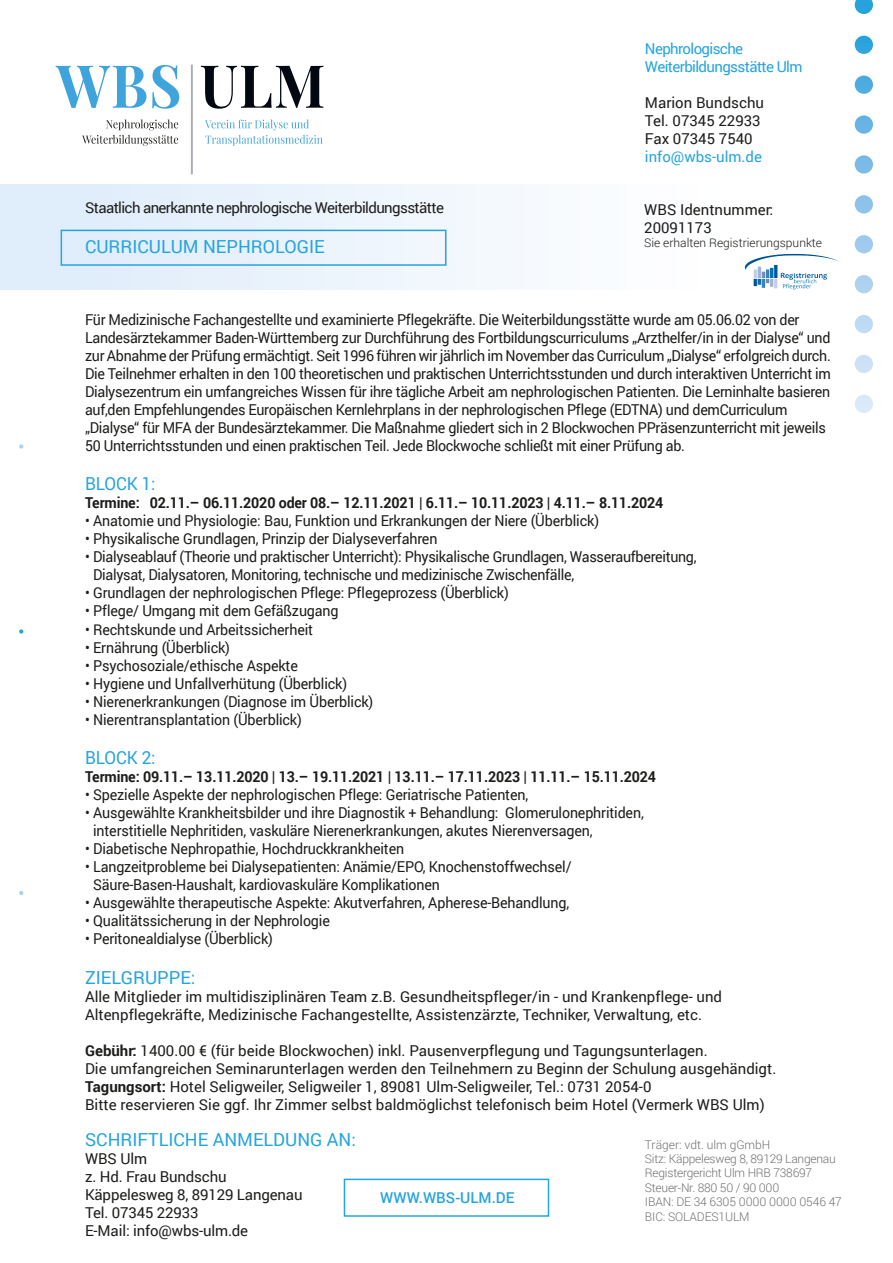
<style>
.page{position:relative;width:893px;height:1263px;background:#fff}
.page>*{position:absolute;margin:0;border:0;box-sizing:border-box;transform-origin:0 0}
.t1{font:18px "Roboto";color:#25a4de}
.t2{font:18px "Roboto";color:#25a4de;scale:.95 1}
.t3{font:15px/18px "Roboto";letter-spacing:-.01em;color:#1d1d1b;scale:.95 1}
.t4{font:15px/18px "Roboto";letter-spacing:-.01em;color:#1d1d1b}
.t5{font:700 15px "Roboto";letter-spacing:-.01em;color:#1d1d1b;scale:.95 1}
.t6{font:15px "Roboto";letter-spacing:-.04em;color:#1d1d1b}
.t7{font:15px/18px "Roboto";letter-spacing:-.04em;color:#25a4de}
.t8{font:15px "Roboto";color:#25a4de}
.t9{font:500 15px "Roboto";color:#25a4de}
.t10{font:300 12px/14.4px "Roboto";letter-spacing:-.02em;color:#70706f}
.t11{font:300 12px "Roboto";color:#1d1d1b}
.s1{font-weight:700}
</style>
<div class="page">
<div style="left:0;top:185px;width:836px;height:105px;background:linear-gradient(to right,#dcebf9,#fff)"></div>
<svg style="left:201px;top:66px;width:122px;height:43px"></svg>
<svg style="left:56px;top:65px;width:123px;height:44px"></svg>
<svg style="left:82px;top:119px;width:96px;height:27px"></svg>
<svg style="left:205px;top:119px;width:118px;height:27px"></svg>
<hr style="left:191px;top:65px;width:2px;height:109px;background:#a9acb5">
<div style="left:344px;top:1179px;width:205px;height:38px;border:2px solid #25a4de"></div>
<div style="left:61px;top:230px;width:385px;height:36px;border:2px solid #25a4de"></div>
<svg style="left:855px;top:0;width:18px;height:14px"></svg>
<div style="left:855px;top:36px;width:18px;height:18px;background:#2ca4de;border-radius:9px"></div>
<svg style="left:855px;top:195px;width:18px;height:19px"></svg>
<div style="left:855px;top:76px;width:18px;height:18px;background:#4dabe1;border-radius:9px"></div>
<div style="left:855px;top:235px;width:18px;height:18px;background:#9fcaed;border-radius:9px"></div>
<div style="left:855px;top:355px;width:18px;height:18px;background:#cde1f6;border-radius:9px"></div>
<div style="left:855px;top:395px;width:18px;height:18px;background:#dae9f9;border-radius:9px"></div>
<svg style="left:855px;top:115px;width:18px;height:19px"></svg>
<div style="left:855px;top:275px;width:18px;height:18px;background:#afd2f1;border-radius:9px"></div>
<svg style="left:855px;top:155px;width:18px;height:19px"></svg>
<div style="left:855px;top:315px;width:18px;height:18px;background:#bedaf3;border-radius:9px"></div>
<svg style="left:19px;top:444px;width:4px;height:5px"></svg>
<svg style="left:19px;top:891px;width:4px;height:4px"></svg>
<svg style="left:19px;top:629px;width:4px;height:5px"></svg>
<img style="left:744px;top:253px;width:95px;height:36px">
<p class="t6" style="left:85px;top:197px;width:360px">Staatlich anerkannte nephrologische Weiterbildungsstätte</p>
<p class="t1" style="left:85px;top:234px;width:241px">CURRICULUM NEPHROLOGIE</p>
<p class="t7" style="left:645px;top:39px;width:159px">Nephrologische<br>Weiterbildungsstätte Ulm</p>
<p class="t4" style="left:645px;top:93px;width:121px">Marion Bundschu<br>Tel. 07345 22933<br>Fax 07345 7540</p>
<p class="t8" style="left:645px;top:146px;width:119px">info@wbs-ulm.de</p>
<p class="t4" style="left:644px;top:200px;width:131px">WBS Identnummer:<br>20091173</p>
<p class="t11" style="left:644px;top:234px;width:179px">Sie erhalten Registrierungspunkte</p>
<p class="t3" style="left:85px;top:310px;width:787px">Für Medizinische Fachangestellte und examinierte Pflegekräfte. Die Weiterbildungsstätte wurde am 05.06.02 von der Landesärztekammer Baden-Württemberg zur Durchführung des Fortbildungscurriculums „Arzthelfer/in in der Dialyse“ und zur Abnahme der Prüfung ermächtigt. Seit 1996 führen wir jährlich im November das Curriculum „Dialyse“ erfolgreich durch.<br>Die Teilnehmer erhalten in den 100 theoretischen und praktischen Unterrichtsstunden und durch interaktiven Unterricht im Dialysezentrum ein umfangreiches Wissen für ihre tägliche Arbeit am nephrologischen Patienten. Die Lerninhalte basieren auf,den Empfehlungendes Europäischen Kernlehrplans in der nephrologischen Pflege (EDTNA) und demCurriculum „Dialyse“ für MFA der Bundesärztekammer. Die Maßnahme gliedert sich in 2 Blockwochen PPräsenzunterricht mit jeweils 50 Unterrichtsstunden und einen praktischen Teil. Jede Blockwoche schließt mit einer Prüfung ab.</p>
<p class="t2" style="left:85px;top:471px;width:76px">BLOCK 1:</p>
<p class="t5" style="left:85px;top:493px;width:610px">Termine: 02.11.– 06.11.2020 oder 08.– 12.11.2021 | 6.11.– 10.11.2023 | 4.11.– 8.11.2024</p>
<p class="t3" style="left:85px;top:512px;width:543px">• Anatomie und Physiologie: Bau, Funktion und Erkrankungen der Niere (Überblick)</p>
<p class="t3" style="left:85px;top:530px;width:372px">• Physikalische Grundlagen, Prinzip der Dialyseverfahren</p>
<p class="t3" style="left:93px;top:548px;width:637px;text-indent:-8px">• Dialyseablauf (Theorie und praktischer Unterricht): Physikalische Grundlagen, Wasseraufbereitung,<br>Dialysat, Dialysatoren, Monitoring, technische und medizinische Zwischenfälle,</p>
<p class="t3" style="left:85px;top:584px;width:448px">• Grundlagen der nephrologischen Pflege: Pflegeprozess (Überblick)</p>
<p class="t3" style="left:85px;top:602px;width:268px">• Pflege/ Umgang mit dem Gefäßzugang</p>
<p class="t3" style="left:85px;top:620px;width:242px">• Rechtskunde und Arbeitssicherheit</p>
<p class="t3" style="left:85px;top:638px;width:154px">• Ernährung (Überblick)</p>
<p class="t3" style="left:85px;top:656px;width:226px">• Psychosoziale/ethische Aspekte</p>
<p class="t3" style="left:85px;top:674px;width:277px">• Hygiene und Unfallverhütung (Überblick)</p>
<p class="t3" style="left:85px;top:692px;width:305px">• Nierenerkrankungen (Diagnose im Überblick)</p>
<p class="t3" style="left:85px;top:710px;width:230px">• Nierentransplantation (Überblick)</p>
<p class="t2" style="left:85px;top:745px;width:76px">BLOCK 2:</p>
<p class="t5" style="left:85px;top:766px;width:603px">Termine: 09.11.– 13.11.2020 | 13.– 19.11.2021 | 13.11.– 17.11.2023 | 11.11.– 15.11.2024</p>
<p class="t3" style="left:85px;top:785px;width:468px">• Spezielle Aspekte der nephrologischen Pflege: Geriatrische Patienten,</p>
<p class="t3" style="left:93px;top:803px;width:581px;text-indent:-8px">• Ausgewählte Krankheitsbilder und ihre Diagnostik + Behandlung: Glomerulonephritiden, interstitielle Nephritiden, vaskuläre Nierenerkrankungen, akutes Nierenversagen,</p>
<p class="t3" style="left:85px;top:839px;width:337px">• Diabetische Nephropathie, Hochdruckkrankheiten</p>
<p class="t3" style="left:93px;top:857px;width:505px;text-indent:-8px">• Langzeitprobleme bei Dialysepatienten: Anämie/EPO, Knochenstoffwechsel/<br>Säure-Basen-Haushalt, kardiovaskuläre Komplikationen</p>
<p class="t3" style="left:85px;top:893px;width:511px">• Ausgewählte therapeutische Aspekte: Akutverfahren, Apherese-Behandlung,</p>
<p class="t3" style="left:85px;top:911px;width:259px">• Qualitätssicherung in der Nephrologie</p>
<p class="t3" style="left:85px;top:929px;width:199px">• Peritonealdialyse (Überblick)</p>
<p class="t1" style="left:85px;top:965px;width:112px">ZIELGRUPPE:</p>
<p class="t4" style="left:85px;top:987px;width:639px">Alle Mitglieder im multidisziplinären Team z.B. Gesundheitspfleger/in - und Krankenpflege- und<br>Altenpflegekräfte, Medizinische Fachangestellte, Assistenzärzte, Techniker, Verwaltung, etc.</p>
<p class="t4" style="left:85px;top:1041px;width:693px"><span class="s1">Gebühr:</span> 1400.00 € (für beide Blockwochen) inkl. Pausenverpflegung und Tagungsunterlagen.<br>Die umfangreichen Seminarunterlagen werden den Teilnehmern zu Beginn der Schulung ausgehändigt.<br><span class="s1">Tagungsort:</span> Hotel Seligweiler, Seligweiler 1, 89081 Ulm-Seligweiler, Tel.: 0731 2054-0<br>Bitte reservieren Sie ggf. Ihr Zimmer selbst baldmöglichst telefonisch beim Hotel (Vermerk WBS Ulm)</p>
<p class="t1" style="left:85px;top:1127px;width:272px">SCHRIFTLICHE ANMELDUNG AN:</p>
<p class="t4" style="left:85px;top:1149px;width:219px">WBS Ulm<br>z. Hd. Frau Bundschu<br>Käppelesweg 8, 89129 Langenau<br>Tel. 07345 22933<br>E-Mail: info@wbs-ulm.de</p>
<p class="t10" style="left:645px;top:1137px;width:198px">Träger: vdt. ulm gGmbH<br>Sitz: Käppelesweg 8, 89129 Langenau<br>Registergericht Ulm HRB 738697<br>Steuer-Nr. 880 50 / 90 000<br>IBAN: DE 34 6305 0000 0000 0546 47<br>BIC: SOLADES1ULM</p>
<p class="t9" style="left:380px;top:1187px;width:136px">WWW.WBS-ULM.DE</p>
</div>
